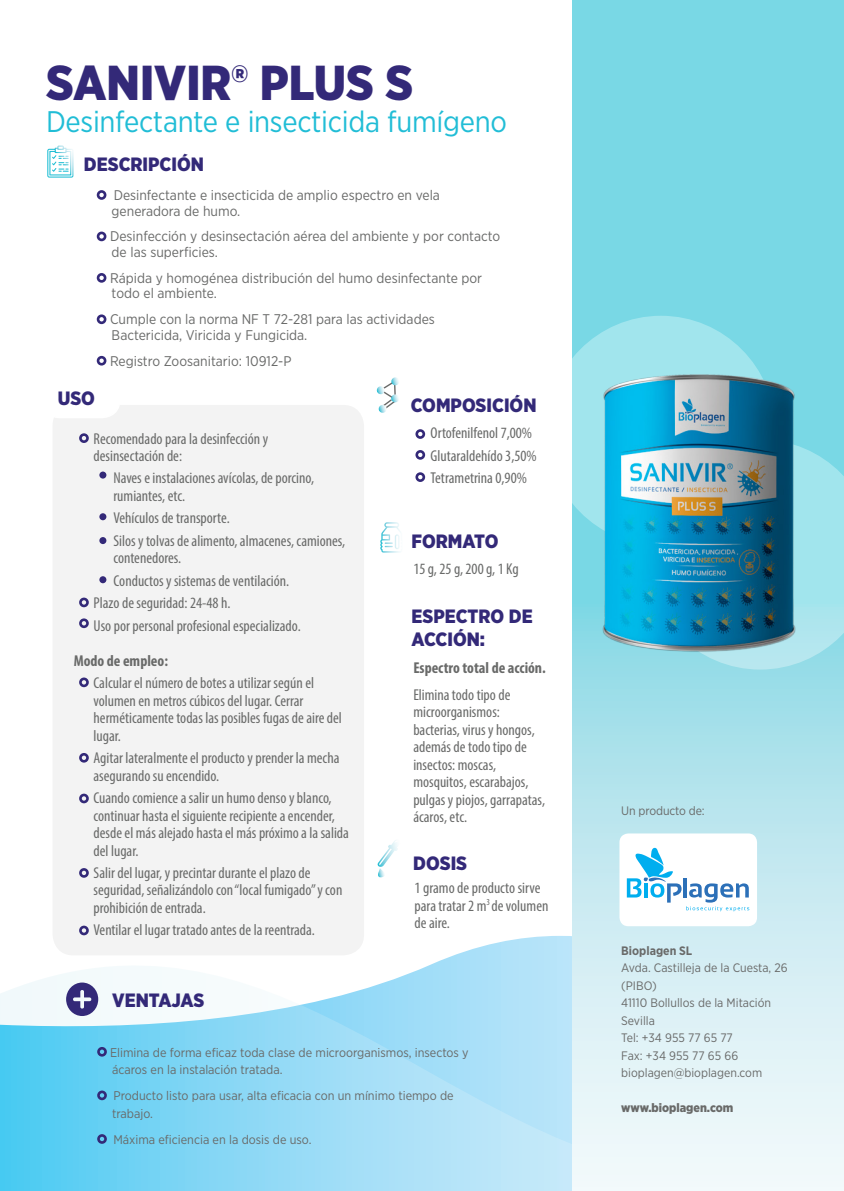
<style>
.page{position:relative;width:844px;height:1191px;background:#fff}
.page>*{position:absolute;margin:0;border:0;box-sizing:border-box;transform-origin:0 0}
.t1{font:900 49px "Gotham Narrow";color:#332978}
.t2{font:29.75px "Gotham Narrow";letter-spacing:-.01em;color:#21bdd6}
.Basic{font:900 19.25px/23.1px "Gotham Narrow";color:#332978}
.Basic-2{font:condensed 15.75px/17.5px "Myriad Pro";color:#696a69}
.Basic-3{font:700 condensed 15.75px/27.5px "Myriad Pro";color:#696a69}
.Basic-4{font:14px/15.8px "Gotham Narrow";color:#696a69}
.Basic-5{font:12.6px/17.3px "Gotham Narrow";color:#696a69}
.t3{font:12.25px "Gotham Narrow";color:#696a69}
.t4{font:900 12.25px "Gotham Narrow";color:#696a69}
.t5{font:700 12.25px "Gotham Narrow";color:#696a69}
.s1{font-weight:400}
</style>
<div class="page">
<svg style="left:357px;top:936px;width:216px;height:21px"></svg>
<svg style="left:0;top:957px;width:573px;height:234px"></svg>
<svg style="left:66px;top:982px;width:32px;height:34px"></svg>
<svg style="left:573px;top:0;width:270px;height:1191px;background:#a7e3ec"></svg>
<svg style="left:546px;top:316px;width:229px;height:230px;fill:#a1e5ed"></svg>
<svg style="left:645px;top:439px;width:198px;height:230px;background:#a0e2eb"></svg>
<div style="left:97px;top:190px;width:9px;height:10px;border:3px solid #332978;border-radius:50%"></div>
<div style="left:97px;top:232px;width:9px;height:9px;border:3px solid #332978;border-radius:50%"></div>
<div style="left:97px;top:273px;width:9px;height:10px;border:3px solid #332978;border-radius:50%"></div>
<div style="left:97px;top:314px;width:9px;height:10px;border:3px solid #332978;border-radius:50%"></div>
<div style="left:97px;top:356px;width:9px;height:9px;border:3px solid #332978;border-radius:50%"></div>
<div style="left:97px;top:1047px;width:10px;height:9px;border:3px solid #332978;border-radius:50%"></div>
<div style="left:97px;top:1090px;width:10px;height:10px;border:3px solid #332978;border-radius:50%"></div>
<div style="left:97px;top:1134px;width:10px;height:9px;border:3px solid #332978;border-radius:50%"></div>
<div style="left:52px;top:405px;width:312px;height:550px;background:#f3f3f3;border-radius:21px"></div>
<svg style="left:47px;top:146px;width:26px;height:32px"></svg>
<svg style="left:376px;top:377px;width:23px;height:36px"></svg>
<svg style="left:380px;top:522px;width:20px;height:30px"></svg>
<div style="left:619px;top:833px;width:137px;height:93px;background:#fff;border-radius:9px"></div>
<svg style="left:626px;top:848px;width:123px;height:63px"></svg>
<img style="left:600px;top:372px;width:196px;height:283px">
<div style="left:43px;top:378px;width:77px;height:39px;background:#fff;border-radius:18px"></div>
<div style="left:42px;top:377px;width:78px;height:41px;border:2px solid #fff;border-radius:18px"></div>
<div style="left:79px;top:433px;width:10px;height:10px;border:3px solid #332978;border-radius:50%"></div>
<div style="left:79px;top:597px;width:10px;height:10px;border:3px solid #332978;border-radius:50%"></div>
<div style="left:79px;top:618px;width:10px;height:10px;border:3px solid #332978;border-radius:50%"></div>
<div style="left:79px;top:793px;width:10px;height:10px;border:3px solid #332978;border-radius:50%"></div>
<div style="left:79px;top:753px;width:10px;height:9px;border:3px solid #332978;border-radius:50%"></div>
<div style="left:79px;top:868px;width:10px;height:9px;border:3px solid #332978;border-radius:50%"></div>
<div style="left:79px;top:925px;width:10px;height:10px;border:3px solid #332978;border-radius:50%"></div>
<div style="left:79px;top:677px;width:10px;height:10px;border:3px solid #332978;border-radius:50%"></div>
<div style="left:99px;top:471px;width:7px;height:7px;background:#332978;border-radius:50%"></div>
<div style="left:99px;top:537px;width:7px;height:7px;background:#332978;border-radius:50%"></div>
<div style="left:99px;top:576px;width:7px;height:7px;background:#332978;border-radius:50%"></div>
<div style="left:99px;top:513px;width:7px;height:7px;background:#332978;border-radius:50%"></div>
<div style="left:415px;top:429px;width:10px;height:10px;border:3px solid #332978;border-radius:50%"></div>
<div style="left:415px;top:472px;width:10px;height:10px;border:3px solid #332978;border-radius:50%"></div>
<div style="left:415px;top:450px;width:10px;height:10px;border:3px solid #332978;border-radius:50%"></div>
<svg style="left:377px;top:840px;width:21px;height:37px"></svg>
<p class="t1" style="left:46px;top:50px;width:368px">SANIVIR® PLUS S</p>
<p class="t2" style="left:46px;top:103px;width:462px">Desinfectante e insecticida fumígeno</p>
<p class="Basic" style="left:84px;top:152px;width:121px">DESCRIPCIÓN</p>
<p class="Basic-4" style="left:112px;top:187px;width:330px">Desinfectante e insecticida de amplio espectro en vela generadora de humo.</p>
<p class="Basic-4" style="left:110px;top:228px;width:391px">Desinfección y desinsectación aérea del ambiente y por contacto de las superficies.</p>
<p class="Basic-4" style="left:110px;top:270px;width:373px">Rápida y homogénea distribución del humo desinfectante por todo el ambiente.</p>
<p class="Basic-4" style="left:110px;top:311px;width:326px">Cumple con la norma NF T 72-281 para las actividades<br>Bactericida, Viricida y Fungicida.</p>
<p class="Basic-4" style="left:110px;top:352px;width:183px">Registro Zoosanitario: 10912-P</p>
<p class="Basic" style="left:58px;top:386px;width:39px">USO</p>
<p class="Basic-2" style="left:93px;top:429px;width:176px">Recomendado para la desinfección y desinsectación de:</p>
<p class="Basic-2" style="left:113px;top:469px;width:202px">Naves e instalaciones avícolas, de porcino, rumiantes, etc.</p>
<p class="Basic-2" style="left:113px;top:509px;width:118px">Vehículos de transporte.</p>
<p class="Basic-2" style="left:113px;top:532px;width:233px">Silos y tolvas de alimento, almacenes, camiones, contenedores.</p>
<p class="Basic-2" style="left:93px;top:569px;width:209px;line-height:22.4px;text-indent:20px">Conductos y sistemas de ventilación.<br>Plazo de seguridad: 24-48 h.<br>Uso por personal profesional especializado.</p>
<p class="Basic-3" style="left:74px;top:646px;width:96px">Modo de empleo:</p>
<p class="Basic-2" style="left:93px;top:674px;width:250px">Calcular el número de botes a utilizar según el volumen en metros cúbicos del lugar. Cerrar herméticamente todas las posibles fugas de aire del lugar.</p>
<p class="Basic-2" style="left:93px;top:749px;width:247px">Agitar lateralmente el producto y prender la mecha asegurando su encendido.</p>
<p class="Basic-2" style="left:93px;top:789px;width:257px">Cuando comience a salir un humo denso y blanco, continuar hasta el siguiente recipiente a encender, desde el más alejado hasta el más próximo a la salida del lugar.</p>
<p class="Basic-2" style="left:93px;top:864px;width:250px">Salir del lugar, y precintar durante el plazo de seguridad, señalizándolo con “local fumigado” y con prohibición de entrada.</p>
<p class="Basic-2" style="left:93px;top:921px;width:223px">Ventilar el lugar tratado antes de la reentrada.</p>
<p class="Basic" style="left:112px;top:988px;width:94px">VENTAJAS</p>
<p class="Basic" style="left:410px;top:393px;width:127px">COMPOSICIÓN</p>
<p class="Basic-2" style="left:430px;top:424px;width:103px">Ortofenilfenol 7,00%</p>
<p class="Basic-2" style="left:430px;top:447px;width:107px">Glutaraldehído 3,50%</p>
<p class="Basic-2" style="left:430px;top:469px;width:98px">Tetrametrina 0,90%</p>
<p class="Basic" style="left:411px;top:529px;width:88px">FORMATO</p>
<p class="Basic-2" style="left:413px;top:559px;width:107px">15 g, 25 g, 200 g, 1 Kg</p>
<p class="Basic" style="left:411px;top:604px;width:123px">ESPECTRO DE<br>ACCIÓN:</p>
<p class="Basic-3" style="left:413px;top:653px;width:134px">Espectro total de acción.<br><span class="s1">Elimina todo tipo de</span></p>
<p class="Basic-2" style="left:413px;top:703px;width:133px">microorganismos: bacterias, virus y hongos, además de todo tipo de insectos: moscas, mosquitos, escarabajos, pulgas y piojos, garrapatas, ácaros, etc.</p>
<p class="Basic" style="left:413px;top:851px;width:55px">DOSIS</p>
<p class="Basic-2" style="left:414px;top:879px;width:135px">1 gramo de producto sirve para tratar 2 m<sup>3</sup> de volumen de aire.</p>
<p class="Basic-5" style="left:110px;top:1043px;width:360px">Elimina de forma eficaz toda clase de microorganismos, insectos y ácaros en la instalación tratada.</p>
<p class="Basic-5" style="left:112px;top:1086px;width:343px">Producto listo para usar, alta eficacia con un mínimo tiempo de trabajo.</p>
<p class="Basic-5" style="left:113px;top:1130px;width:199px">Máxima eficiencia en la dosis de uso.</p>
<p class="t3" style="left:621px;top:803px;width:85px">Un producto de:</p>
<p class="t5" style="left:621px;top:942px;width:73px">Bioplagen SL</p>
<p class="t3" style="left:621px;top:960px;width:168px">Avda. Castilleja de la Cuesta, 26</p>
<p class="t3" style="left:621px;top:978px;width:37px">(PIBO)</p>
<p class="t3" style="left:621px;top:995px;width:151px">41110 Bollullos de la Mitación</p>
<p class="t3" style="left:621px;top:1013px;width:35px">Sevilla</p>
<p class="t3" style="left:621px;top:1030px;width:113px">Tel: +34 955 77 65 77</p>
<p class="t3" style="left:621px;top:1048px;width:118px">Fax: +34 955 77 65 66</p>
<p class="t3" style="left:621px;top:1065px;width:142px">bioplagen@bioplagen.com</p>
<p class="t4" style="left:621px;top:1100px;width:114px">www.bioplagen.com</p>
</div>
